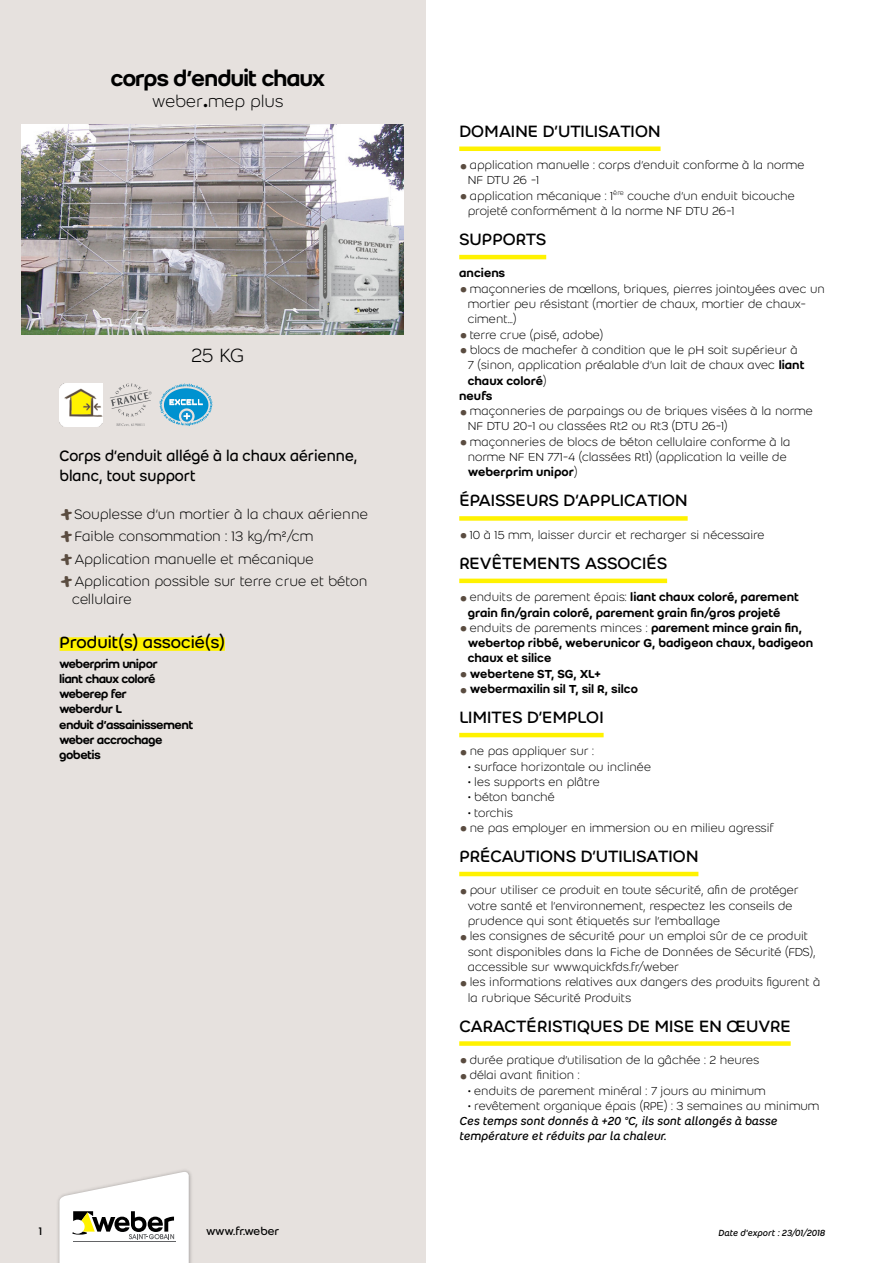
<style>
.page{position:relative;width:893px;height:1263px;background:#fff}
.page>*{position:absolute;margin:0;border:0;box-sizing:border-box;transform-origin:0 0}
.t1{font:24px "Weber Name";color:#000}
.t2{font:300 21px "Weber";color:#000}
.t3{font:18px "Weber";color:#000}
.t4{font:300 18px "Weber";color:#000}
.t5{font:16.5px/19.8px "Weber";color:#000;scale:.95 1}
.t6{font:300 15px/22.2px "Weber";color:#000}
.t7{font:300 12.75px/15.3px "Weber";color:#000}
.t8{font:500 12.75px/15.3px "Weber";color:#000}
.t9{font:12.75px/15.3px "Weber Name";color:#000}
.t10{font:italic 12.75px/15.3px "Weber";color:#000}
.t11{font:12px "Weber";letter-spacing:-.01em;color:#000}
.t12{font:italic 9.75px "Weber";color:#000}
.s1{font-family:"The Sans B8";font-weight:800}
.s2{font-family:"Weber Brush";font-weight:400;font-size:16.5px;color:#5a4c40}
.s3{font-size:34.5px;color:#5a4c40}
.s4{font-weight:500}
.s5{font-weight:300}
.s6{font-weight:300;font-size:34.5px;color:#5a4c40}
</style>
<div class="page">
<div style="left:0;top:0;width:425px;height:1263px;background:#e6e1de"></div>
<img style="left:58px;top:1170px;width:134px;height:93px">
<svg style="left:59px;top:1171px;width:130px;height:92px"></svg>
<hr style="left:459px;top:147px;width:202px;height:4px;background:#fff200">
<hr style="left:459px;top:255px;width:87px;height:4px;background:#fff200">
<div style="left:459px;top:516px;width:229px;height:5px;background:#fff200"></div>
<hr style="left:459px;top:579px;width:208px;height:4px;background:#fff200">
<hr style="left:459px;top:733px;width:145px;height:4px;background:#fff200">
<hr style="left:459px;top:872px;width:239px;height:4px;background:#fff200">
<div style="left:459px;top:1041px;width:332px;height:5px;background:#fff200"></div>
<div style="left:60px;top:637px;width:165px;height:14px;background:#fff200"></div>
<img style="left:60px;top:384px;width:42px;height:42px">
<svg style="left:117px;top:423px;width:27px;height:3px"></svg>
<svg style="left:110px;top:384px;width:42px;height:33px"></svg>
<svg style="left:159px;top:384px;width:54px;height:42px"></svg>
<img style="left:21px;top:124px;width:383px;height:211px">
<img style="left:313px;top:216px;width:91px;height:111px">
<h1 class="t1" style="left:111px;top:64px;width:215px">corps d’enduit chaux</h1>
<h3 class="t4" style="left:152px;top:91px;width:133px">weber<span class="s1">.</span>mep plus</h3>
<h2 class="t2" style="left:191px;top:344px;width:55px">25 kg</h2>
<p class="t5" style="left:60px;top:446px;width:315px">CORPS D’ENDUIT ALLÉGÉ À LA CHAUX AÉRIENNE,<br>BLANC, TOUT SUPPORT</p>
<p class="t6" style="left:60px;top:503px;width:310px"><span class="s2">+</span>Souplesse d’un mortier à la chaux aérienne <span class="s2">+</span>Faible consommation : 13 kg/m²/cm <span class="s2">+</span>Application manuelle et mécanique <span class="s2">+</span>Application possible sur terre crue et béton</p>
<p class="t6" style="left:72px;top:588px;width:61px">cellulaire</p>
<h3 class="t3" style="left:60px;top:632px;width:167px">PRODUIT(S) ASSOCIÉ(S)</h3>
<p class="t9" style="left:60px;top:656px;width:135px">weberprim unipor<br>liant chaux coloré weberep fer<br>weberdur L<br>enduit d’assainissement weber accrochage gobetis</p>
<p class="t11" style="left:39px;top:1224px;width:5px">1</p>
<p class="t11" style="left:206px;top:1224px;width:75px">WWW.FR.WEBER</p>
<h3 class="t3" style="left:459px;top:121px;width:203px">DOMAINE D’UTILISATION</h3>
<p class="t7" style="left:468px;top:158px;width:338px;text-indent:-8px"><span class="s3">•</span> application manuelle : corps d’enduit conforme à la norme<br>NF DTU 26 -1</p>
<p class="t7" style="left:468px;top:188px;width:328px;text-indent:-9px"><span class="s3">•</span> application mécanique : 1<sup>ère</sup> couche d’un enduit bicouche projeté conformément à la norme NF DTU 26-1</p>
<h3 class="t3" style="left:459px;top:229px;width:88px">SUPPORTS</h3>
<p class="t8" style="left:459px;top:266px;width:47px">anciens</p>
<p class="t7" style="left:468px;top:281px;width:359px;text-indent:-8px"><span class="s3">•</span> maçonneries de mœllons, briques, pierres jointoyées avec un mortier peu résistant (mortier de chaux, mortier de chaux&shy;ciment...)</p>
<p class="t7" style="left:459px;top:327px;width:145px"><span class="s3">•</span> terre crue (pisé, adobe)</p>
<p class="t7" style="left:459px;top:342px;width:340px"><span class="s3">•</span> blocs de machefer à condition que le pH soit supérieur à</p>
<p class="t7" style="left:468px;top:358px;width:338px">7 (sinon, application préalable d’un lait de chaux avec <span class="s4">liant</span></p>
<p class="t8" style="left:468px;top:373px;width:80px">chaux coloré<span class="s5">)</span></p>
<p class="t8" style="left:459px;top:388px;width:35px">neufs</p>
<p class="t7" style="left:468px;top:404px;width:347px;text-indent:-8px"><span class="s3">•</span> maçonneries de parpaings ou de briques visées à la norme<br>NF DTU 20-1 ou classées Rt2 ou Rt3 (DTU 26-1)</p>
<p class="t7" style="left:468px;top:434px;width:324px;text-indent:-8px"><span class="s3">•</span> maçonneries de blocs de béton cellulaire conforme à la norme NF EN 771-4 (classées Rt1) (application la veille de <span class="s4">weberprim unipor</span>)</p>
<h3 class="t3" style="left:459px;top:490px;width:230px">ÉPAISSEURS D’APPLICATION</h3>
<p class="t7" style="left:459px;top:527px;width:307px"><span class="s3">•</span> 10 à 15 mm, laisser durcir et recharger si nécessaire</p>
<h3 class="t3" style="left:459px;top:553px;width:209px">REVÊTEMENTS ASSOCIÉS</h3>
<p class="t8" style="left:468px;top:589px;width:333px;text-indent:-8px"><span class="s6">•</span> <span class="s5">enduits de parement épais:</span> liant chaux coloré, parement grain fin/grain coloré, parement grain fin/gros projeté</p>
<p class="t8" style="left:468px;top:620px;width:347px;text-indent:-8px"><span class="s6">•</span> <span class="s5">enduits de parements minces :</span> parement mince grain fin, webertop ribbé, weberunicor G, badigeon chaux, badigeon chaux et silice</p>
<p class="t8" style="left:459px;top:666px;width:143px"><span class="s6">•</span> webertene ST, SG, XL+</p>
<p class="t8" style="left:459px;top:681px;width:180px"><span class="s6">•</span> webermaxilin sil T, sil R, silco</p>
<h3 class="t3" style="left:459px;top:707px;width:146px">LIMITES D’EMPLOI</h3>
<p class="t7" style="left:459px;top:744px;width:136px"><span class="s3">•</span> ne pas appliquer sur :</p>
<p class="t7" style="left:468px;top:759px;width:185px">• surface horizontale ou inclinée</p>
<p class="t7" style="left:468px;top:774px;width:133px">• les supports en plâtre</p>
<p class="t7" style="left:468px;top:790px;width:89px">• béton banché</p>
<p class="t7" style="left:468px;top:805px;width:47px">• torchis</p>
<p class="t7" style="left:459px;top:820px;width:316px"><span class="s3">•</span> ne pas employer en immersion ou en milieu agressif</p>
<h3 class="t3" style="left:459px;top:846px;width:241px">PRÉCAUTIONS D’UTILISATION</h3>
<p class="t7" style="left:468px;top:883px;width:333px;text-indent:-8px"><span class="s3">•</span> pour utiliser ce produit en toute sécurité, afin de protéger votre santé et l’environnement, respectez les conseils de prudence qui sont étiquetés sur l’emballage</p>
<p class="t7" style="left:468px;top:929px;width:349px;text-indent:-8px"><span class="s3">•</span> les consignes de sécurité pour un emploi sûr de ce produit sont disponibles dans la Fiche de Données de Sécurité (FDS), accessible sur www.quickfds.fr/weber</p>
<p class="t7" style="left:468px;top:974px;width:354px;text-indent:-8px"><span class="s3">•</span> les informations relatives aux dangers des produits figurent à la rubrique Sécurité Produits</p>
<h3 class="t3" style="left:459px;top:1015px;width:333px">CARACTÉRISTIQUES DE MISE EN ŒUVRE</h3>
<p class="t7" style="left:459px;top:1052px;width:302px"><span class="s3">•</span> durée pratique d’utilisation de la gâchée : 2 heures</p>
<p class="t7" style="left:459px;top:1067px;width:122px"><span class="s3">•</span> délai avant finition :</p>
<p class="t7" style="left:468px;top:1083px;width:299px">• enduits de parement minéral : 7 jours au minimum</p>
<p class="t7" style="left:468px;top:1098px;width:353px">• revêtement organique épais (RPE) : 3 semaines au minimum</p>
<p class="t10" style="left:459px;top:1113px;width:320px">Ces temps sont donnés à +20 °C, ils sont allongés à basse température et réduits par la chaleur.</p>
<p class="t12" style="left:718px;top:1227px;width:108px">Date d'export : 23/01/2018</p>
</div>
